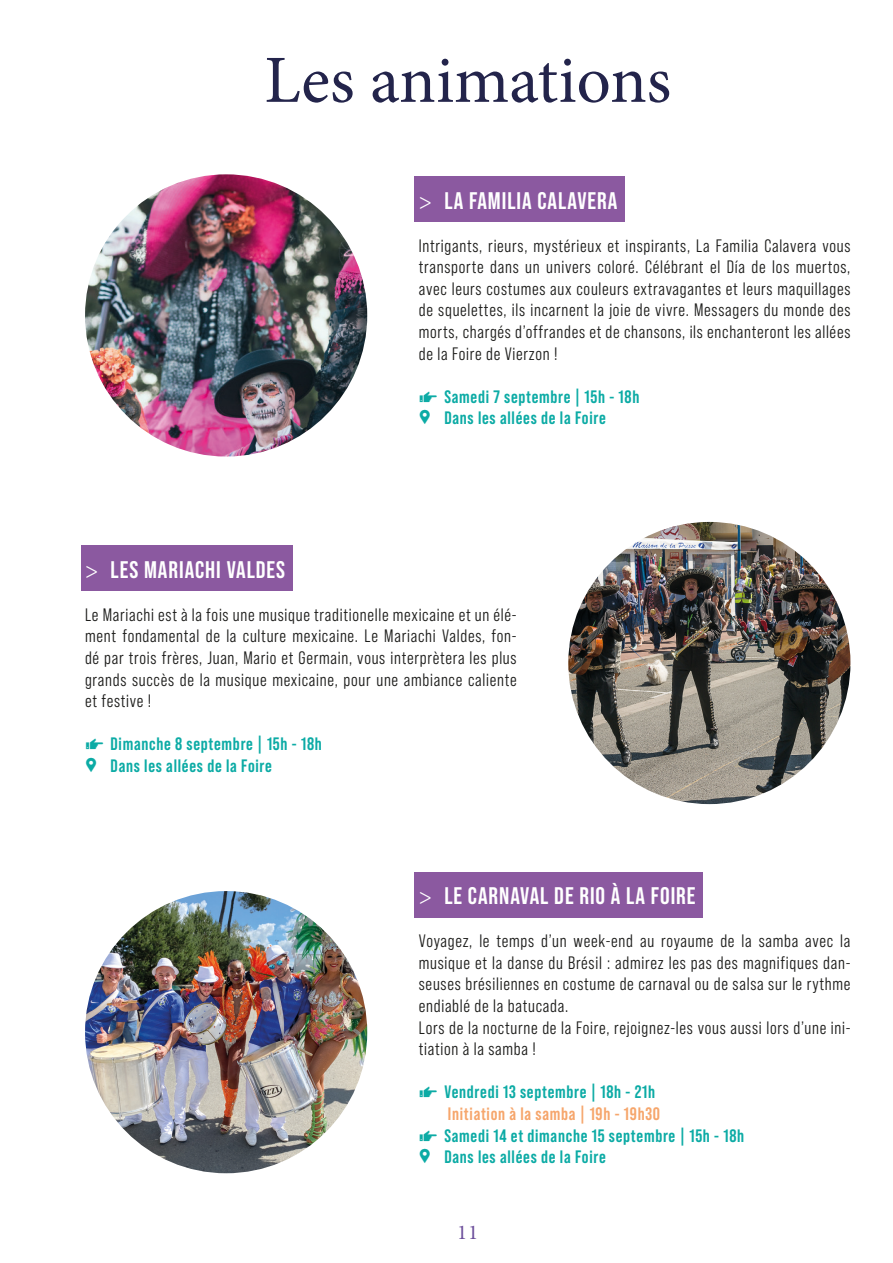
<style>
.page{position:relative;width:893px;height:1263px;background:#fff}
.page>*{position:absolute;margin:0;border:0;box-sizing:border-box;transform-origin:0 0}
.t1{font:67.5px "Minion Pro";color:#23244b}
.t2{font:700 24px "Bebas Neue Pro";letter-spacing:.04em;color:#fff}
.t3{font:21px "Minion Pro";color:#6d509c}
.t4{font:18px/21.6px "Bebas Neue Pro Middle";letter-spacing:.04em;color:#1d1d1b;text-align:justify}
.t5{font:700 18px/21.6px "Bebas Neue Pro";letter-spacing:.04em;color:#0caba5}
.s1{font-family:"Minion Pro";font-weight:400}
.s2{font-family:"DIN2014"}
.s3{color:#f6a66c}
</style>
<div class="page">
<div style="left:415px;top:176px;width:210px;height:46px;background:#8b59a0"></div>
<div style="left:81px;top:545px;width:212px;height:46px;background:#8b59a0"></div>
<div style="left:415px;top:872px;width:288px;height:45px;background:#8b59a0"></div>
<img style="left:85px;top:174px;width:282px;height:282px;border-radius:141px">
<img style="left:568px;top:522px;width:282px;height:282px;border-radius:141px">
<img style="left:85px;top:891px;width:282px;height:282px;border-radius:141px">
<h1 class="t1" style="left:264px;top:35px;width:408px">Les animations</h1>
<h2 class="t2" style="left:419px;top:187px;width:200px"><span class="s1">&gt;</span> LA FAMILIA CALAVERA</h2>
<p class="t4" style="left:419px;top:235px;width:433px">Intrigants, rieurs, mystérieux et inspirants, La Familia Calavera vous transporte dans un univers coloré. Célébrant el Día de los muertos, avec leurs costumes aux couleurs extravagantes et leurs maquillages de squelettes, ils incarnent la joie de vivre. Messagers du monde des morts, chargés d’offrandes et de chansons, ils enchanteront les allées de la Foire de Vierzon !</p>
<p class="t5" style="left:419px;top:386px;width:222px"><span class="s2">☞</span> Samedi 7 septembre | 15h - 18h <span class="s2">⛳</span> Dans les allées de la Foire</p>
<h2 class="t2" style="left:85px;top:556px;width:202px"><span class="s1">&gt;</span> LES MARIACHI VALDES</h2>
<p class="t4" style="left:85px;top:604px;width:433px">Le Mariachi est à la fois une musique traditionelle mexicaine et un élé&shy;ment fondamental de la culture mexicaine. Le Mariachi Valdes, fon&shy;dé par trois frères, Juan, Mario et Germain, vous interprètera les plus grands succès de la musique mexicaine, pour une ambiance caliente et festive !</p>
<p class="t5" style="left:85px;top:733px;width:238px"><span class="s2">☞</span> Dimanche 8 septembre | 15h - 18h <span class="s2">⛳</span> Dans les allées de la Foire</p>
<h2 class="t2" style="left:419px;top:882px;width:278px"><span class="s1">&gt;</span> LE CARNAVAL DE RIO À LA FOIRE</h2>
<p class="t4" style="left:419px;top:930px;width:433px;text-align:left">Voyagez, le temps d’un week-end au royaume de la samba avec la musique et la danse du Brésil : admirez les pas des magnifiques dan&shy;seuses brésiliennes en costume de carnaval ou de salsa sur le rythme endiablé de la batucada.<br>Lors de la nocturne de la Foire, rejoignez-les vous aussi lors d’une ini&shy;tiation à la samba !</p>
<p class="t5" style="left:419px;top:1081px;width:327px"><span class="s2">☞</span> Vendredi 13 septembre | 18h - 21h<br><span class="s2">☞</span> <span class="s3">Initiation à la samba | 19h - 19h30<br></span><span class="s2">☞</span> Samedi 14 et dimanche 15 septembre | 15h - 18h <span class="s2">⛳</span> Dans les allées de la Foire</p>
<p class="t3" style="left:457px;top:1218px;width:22px">11</p>
</div>
